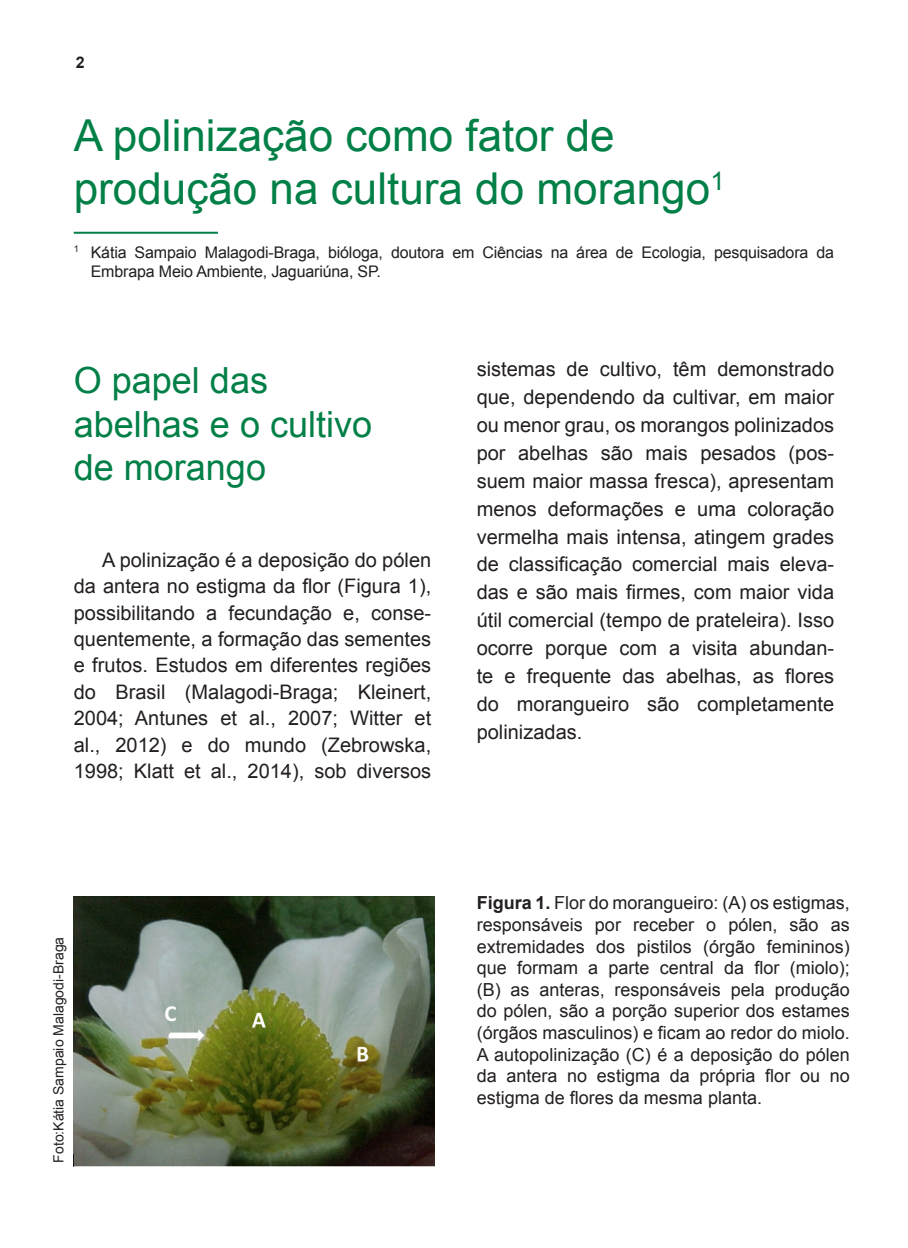
<style>
.page{position:relative;width:908px;height:1248px;background:#fff}
.page>*{position:absolute;margin:0;border:0;box-sizing:border-box;transform-origin:0 0}
.PRIMEIRO_TITULO{font:44px/53.2px "Arial";color:#007f46}
.TITULO_1{font:36px/43.6px "Arial";color:#007f46}
.MIOLO{font:20px/28px "Arial";color:#231f20;text-align:justify}
.FIGURA_LEGENDA{font:18px/21.6px "Arial";color:#231f20;text-align:justify}
.RODAPE_FIO{font:16px/19.2px "Arial";letter-spacing:-.01em;color:#231f20}
.t1{font:700 16px "Arial";color:#231f20}
.CREDITO_FOTO{font:14px "Arial";color:#231f20}
.s1{font-style:inherit}
.s2{font-weight:700}
</style>
<div class="page">
<hr style="left:74px;top:232px;width:144px;height:2px;background:#007f46">
<img style="left:74px;top:896px;width:360px;height:270px">
<p class="t1" style="left:76px;top:52px;width:10px">2</p>
<p class="PRIMEIRO_TITULO" style="left:74px;top:110px;width:652px">A polinização como fator de produção na cultura do morango<sup>1</sup></p>
<p class="RODAPE_FIO" style="left:91px;top:242px;width:744px;text-indent:-17px"><sup>1</sup> Kátia Sampaio Malagodi-Braga, bióloga, doutora em Ciências na área de Ecologia, pesquisadora da<br>Embrapa Meio Ambiente, Jaguariúna, SP.</p>
<p class="TITULO_1" style="left:74px;top:359px;width:300px">O papel das abelhas e o cultivo de morango</p>
<p class="MIOLO" style="left:74px;top:547px;width:359px;line-height:26.4px;text-indent:28px">A polinização é a deposição do pólen da antera no estigma da flor (Figura 1), possibilitando a fecundação e, conse&shy;quentemente, a formação das sementes e frutos. Estudos em diferentes regiões do Brasil (Malagodi-Braga; Kleinert<span class="s1">, </span>2004; Antunes et al., 2007; Witter et al., 2012) e do mundo (Zebrowska, 1998; Klatt et al., 2014), sob diversos</p>
<p class="MIOLO" style="left:476px;top:355px;width:359px">sistemas de cultivo, têm demonstrado que, dependendo da cultivar, em maior ou menor grau, os morangos polinizados por abelhas são mais pesados (pos&shy;suem maior massa fresca), apresentam menos deformações e uma coloração vermelha mais intensa, atingem grades de classificação comercial mais eleva&shy;das e são mais firmes, com maior vida útil comercial (tempo de prateleira). Isso ocorre porque com a visita abundan&shy;te e frequente das abelhas, as flores do morangueiro são completamente polinizadas.</p>
<p class="CREDITO_FOTO" style="left:49px;top:1162px;width:227px;rotate:-90deg">Foto:Kátia Sampaio Malagodi-Braga</p>
<p class="FIGURA_LEGENDA" style="left:476px;top:892px;width:374px"><span class="s2">Figura 1.</span> Flor do morangueiro: (A) os estigmas, responsáveis por receber o pólen, são as extremidades dos pistilos (órgão femininos) que formam a parte central da flor (miolo); (B) as anteras, responsáveis pela produção do pólen, são a porção superior dos estames (órgãos masculinos) e ficam ao redor do miolo.<br>A autopolinização (C) é a deposição do pólen da antera no estigma da própria flor ou no estigma de flores da mesma planta.</p>
</div>
